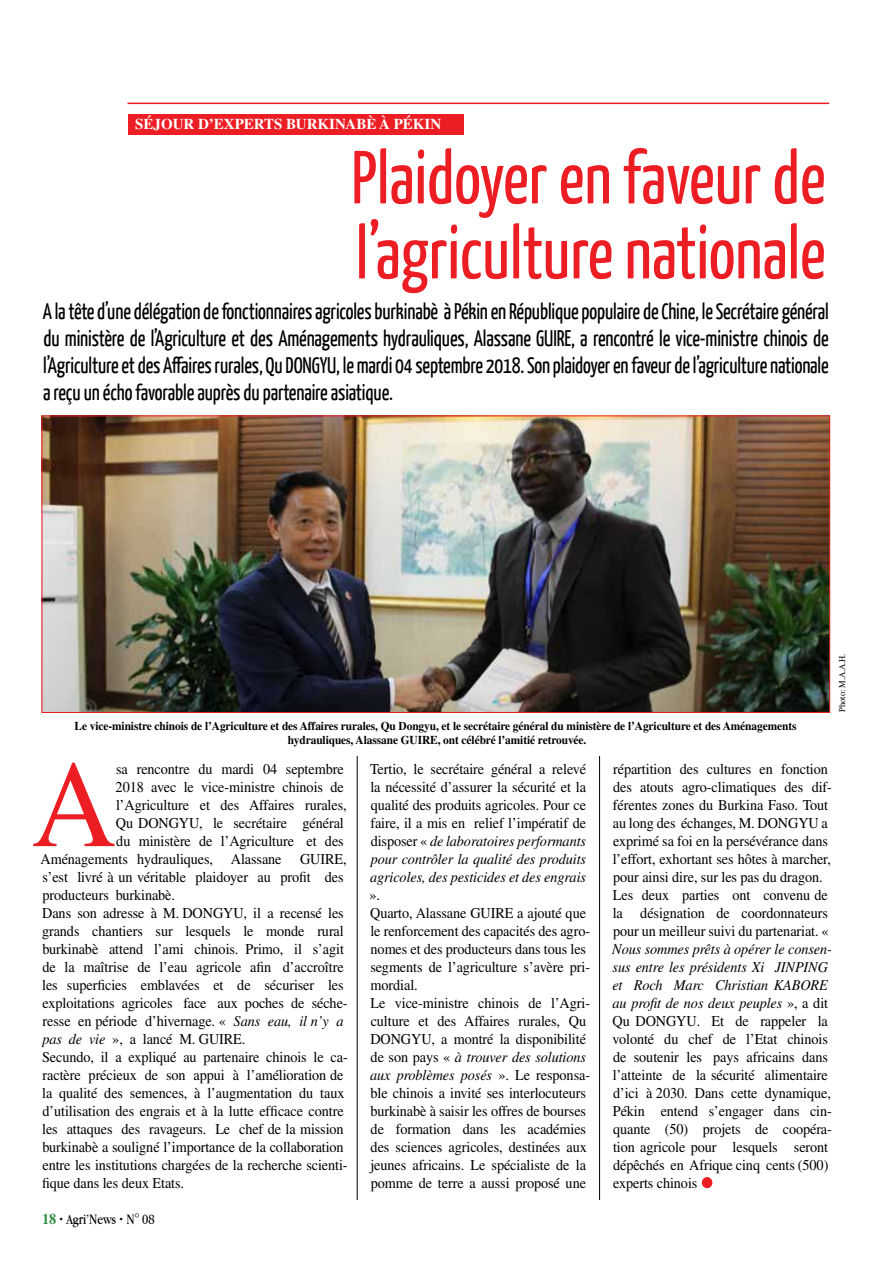
<style>
.page{position:relative;width:893px;height:1263px;background:#fff}
.page>*{position:absolute;margin:0;border:0;box-sizing:border-box;transform-origin:0 0}
.t1{font:123.75px "Times LT Std";color:#ed1d24;scale:.95 1}
.t2{font:75px/75px "Yanone Kaffeesatz";color:#ed1d24;scale:.95 1}
.t3{font:22.5px/27px "Yanone Kaffeesatz";letter-spacing:-.005em;color:#000;text-align:justify;scale:.94 1}
.t4{font:15px/18px "Times LT Std";letter-spacing:-.005em;color:#000;scale:.95 1}
.t5{font:700 15px "Times LT Std";color:#fff}
.t6{font:15px "Apple Garamond";letter-spacing:-.005em;color:#000;scale:.95 1}
.t7{font:700 12px/14.4px "Times LT Std";letter-spacing:-.005em;color:#000;text-align:center;scale:.95 1}
.t8{font:9px "Times LT Std";letter-spacing:-.005em;color:#000;scale:.95 1}
.s1{font-style:italic}
.s2{font-family:"Times LT Std";font-weight:700;color:#318e43}
.s3{font-family:"Times LT Std";font-weight:700}
</style>
<div class="page">
<hr style="left:599px;top:756px;width:1px;height:443px;background:#000">
<hr style="left:357px;top:756px;width:1px;height:443px;background:#000">
<div style="left:128px;top:114px;width:335px;height:20px;background:#ed1d24"></div>
<hr style="left:128px;top:103px;width:701px;height:1px;background:#ed1d24">
<div style="left:702px;top:1177px;width:10px;height:11px;background:#ed1d24;border-radius:50%"></div>
<img style="left:44px;top:418px;width:784px;height:293px">
<p class="t5" style="left:135px;top:115px;width:307px">SÉJOUR D’EXPERTS BURKINABÈ À PÉKIN</p>
<h2 class="t2" style="left:351px;top:138px;width:501px">Plaidoyer en faveur de l’agriculture nationale</h2>
<p class="t3" style="left:43px;top:297px;width:838px">A la tête d’une délégation de fonctionnaires agricoles burkinabè à Pékin en République populaire de Chine, le Secrétaire général du ministère de l’Agriculture et des Aménagements hydrauliques, Alassane GUIRE, a rencontré le vice-ministre chinois de l’Agriculture et des Affaires rurales, Qu DONGYU, le mardi 04 septembre 2018. Son plaidoyer en faveur de l’agriculture nationale a reçu un écho favorable auprès du partenaire asiatique.</p>
<p class="t7" style="left:74px;top:718px;width:762px">Le vice-ministre chinois de l’Agriculture et des Affaires rurales, Qu Dongyu, et le secrétaire général du ministère de l’Agriculture et des Aménagements hydrauliques, Alassane GUIRE, ont célébré l’amitié retrouvée.</p>
<p class="t8" style="left:837px;top:712px;width:63px;rotate:-90deg">Photo: M.A.A.H.</p>
<h1 class="t1" style="left:32px;top:735px;width:91px">A</h1>
<p class="t4" style="left:116px;top:760px;width:241px">sa rencontre du mardi 04 septembre</p>
<p class="t4" style="left:116px;top:778px;width:242px">2018 avec le vice-ministre chinois de</p>
<p class="t4" style="left:116px;top:796px;width:244px">l’Agriculture et des Affaires rurales,</p>
<p class="t4" style="left:116px;top:814px;width:242px">Qu DONGYU, le secrétaire général</p>
<p class="t4" style="left:116px;top:832px;width:241px">du ministère de l’Agriculture et des</p>
<p class="t4" style="left:40px;top:850px;width:324px">Aménagements hydrauliques, Alassane GUIRE,</p>
<p class="t4" style="left:42px;top:868px;width:319px">s’est livré à un véritable plaidoyer au profit des</p>
<p class="t4" style="left:43px;top:886px;width:141px">producteurs burkinabè.</p>
<p class="t4" style="left:42px;top:904px;width:319px">Dans son adresse à M. DONGYU, il a recensé les</p>
<p class="t4" style="left:42px;top:922px;width:319px">grands chantiers sur lesquels le monde rural</p>
<p class="t4" style="left:42px;top:940px;width:319px">burkinabè attend l’ami chinois. Primo, il s’agit</p>
<p class="t4" style="left:42px;top:958px;width:319px">de la maîtrise de l’eau agricole afin d’accroître</p>
<p class="t4" style="left:42px;top:976px;width:319px">les superficies emblavées et de sécuriser les</p>
<p class="t4" style="left:43px;top:994px;width:323px">exploitations agricoles face aux poches de séche-</p>
<p class="t4" style="left:43px;top:1012px;width:318px">resse en période d’hivernage. « <span class="s1">Sans eau, il n’y a</span></p>
<p class="t4" style="left:42px;top:1030px;width:215px"><span class="s1">pas de vie</span> », a lancé M. GUIRE.</p>
<p class="t4" style="left:42px;top:1048px;width:323px">Secundo, il a expliqué au partenaire chinois le ca-</p>
<p class="t4" style="left:43px;top:1066px;width:318px">ractère précieux de son appui à l’amélioration de</p>
<p class="t4" style="left:42px;top:1084px;width:320px">la qualité des semences, à l’augmentation du taux</p>
<p class="t4" style="left:42px;top:1102px;width:319px">d’utilisation des engrais et à la lutte efficace contre</p>
<p class="t4" style="left:42px;top:1120px;width:319px">les attaques des ravageurs. Le chef de la mission</p>
<p class="t4" style="left:42px;top:1138px;width:319px">burkinabè a souligné l’importance de la collaboration</p>
<p class="t4" style="left:43px;top:1156px;width:323px">entre les institutions chargées de la recherche scienti-</p>
<p class="t4" style="left:42px;top:1174px;width:151px">fique dans les deux Etats.</p>
<p class="t6" style="left:42px;top:1210px;width:120px"><span class="s2">18</span> <span class="s3">·</span> Agri’News <span class="s3">·</span> N° 08</p>
<p class="t4" style="left:370px;top:760px;width:229px;text-align:justify">Tertio, le secrétaire général a relevé la nécessité d’assurer la sécurité et la qualité des produits agricoles. Pour ce faire, il a mis en relief l’impératif de disposer « <span class="s1">de laboratoires performants pour contrôler la qualité des produits agricoles, des pesticides et des engrais</span></p>
<p class="t4" style="left:370px;top:886px;width:234px">».<br>Quarto, Alassane GUIRE a ajouté que le renforcement des capacités des agro&shy;nomes et des producteurs dans tous les segments de l’agriculture s’avère pri&shy;mordial.<br>Le vice-ministre chinois de l’Agri&shy;culture et des Affaires rurales, Qu DONGYU, a montré la disponibilité de son pays « <span class="s1">à trouver des solutions aux problèmes posés</span> ». Le responsa&shy;ble chinois a invité ses interlocuteurs burkinabè à saisir les offres de bourses de formation dans les académies des sciences agricoles, destinées aux jeunes africains. Le spécialiste de la pomme de terre a aussi proposé une</p>
<p class="t4" style="left:613px;top:760px;width:232px">répartition des cultures en fonction des atouts agro-climatiques des dif&shy;férentes zones du Burkina Faso. Tout au long des échanges, M. DONGYU a exprimé sa foi en la persévérance dans l’effort, exhortant ses hôtes à marcher, pour ainsi dire, sur les pas du dragon.<br>Les deux parties ont convenu de la désignation de coordonnateurs pour un meilleur suivi du partenariat. «</p>
<p class="t4" style="left:612px;top:940px;width:233px"><span class="s1">Nous sommes prêts à opérer le consen&shy;sus entre les présidents Xi JINPING et Roch Marc Christian KABORE au profit de nos deux peuples</span> », a dit<br>Qu DONGYU. Et de rappeler la volonté du chef de l’Etat chinois de soutenir les pays africains dans l’atteinte de la sécurité alimentaire d’ici à 2030. Dans cette dynamique,<br>Pékin entend s’engager dans cin&shy;quante (50) projets de coopéra&shy;tion agricole pour lesquels seront dépêchés en Afrique cinq cents (500) experts chinois</p>
</div>
